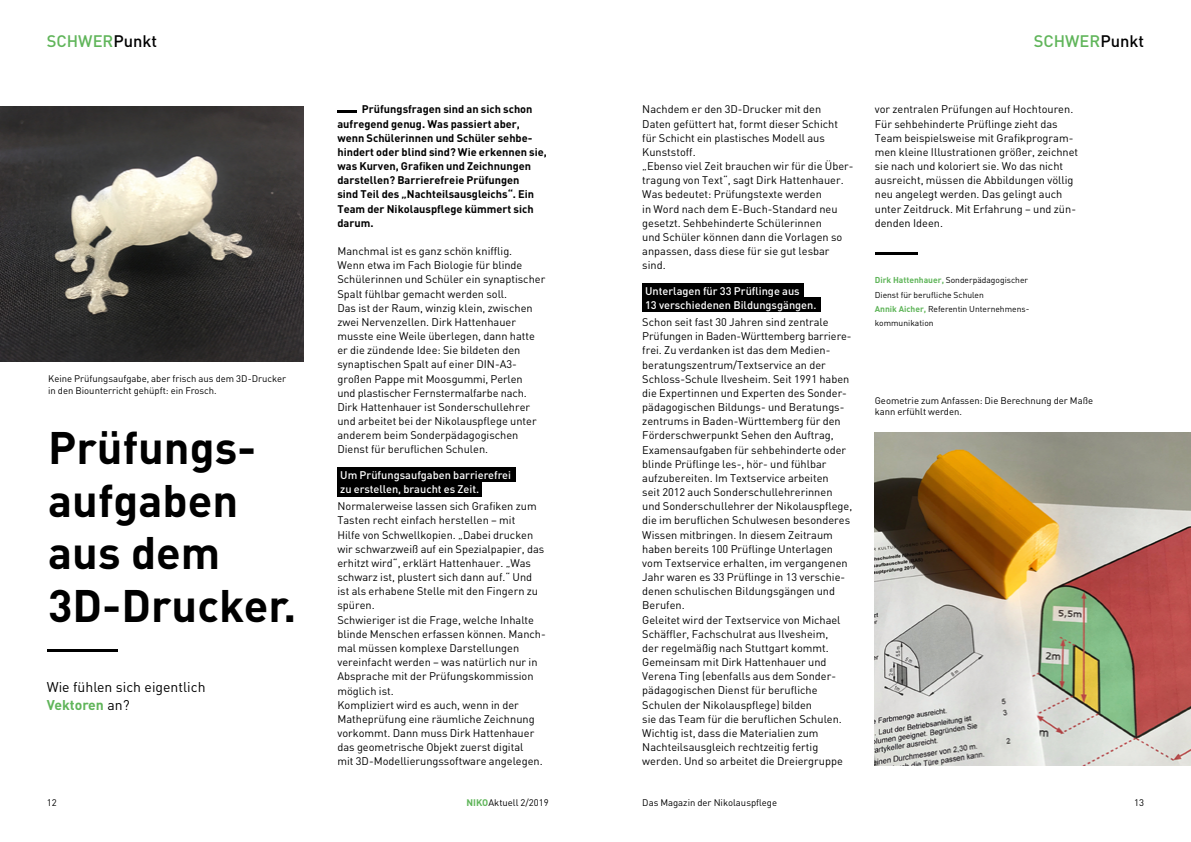
<style>
.page{position:relative;width:1191px;height:842px;background:#fff}
.page>*{position:absolute;margin:0;border:0;box-sizing:border-box;transform-origin:0 0}
.t1{font:700 45px/52.5px "DIN";color:#000}
.t2{font:500 16.5px "DIN";color:#60b55a}
.t3{font:14px/18px "DIN";color:#000}
.t4{font:11px/14.2px "DIN";color:#000}
.t5{font:700 11px/14.2px "DIN";color:#000}
.t6{font:500 11px/14.2px "DIN";color:#fff}
.t7{font:9.5px/11.3px "DIN";color:#000}
.t8{font:8.5px/14.2px "DIN";color:#000}
.s1{color:#000}
.s2{font-weight:700;color:#60b55a}
</style>
<div class="page">
<hr style="left:874px;top:252px;width:43px;height:3px;background:#000">
<div style="left:642px;top:283px;width:162px;height:15px;background:#000"></div>
<div style="left:642px;top:298px;width:179px;height:14px;background:#000"></div>
<hr style="left:337px;top:111px;width:20px;height:2px;background:#000">
<div style="left:337px;top:468px;width:179px;height:14px;background:#000"></div>
<div style="left:337px;top:482px;width:145px;height:14px;background:#000"></div>
<img style="left:874px;top:432px;width:317px;height:333px">
<img style="left:0;top:106px;width:303px;height:255px">
<hr style="left:47px;top:649px;width:71px;height:3px;background:#000">
<h2 class="t2" style="left:47px;top:31px;width:112px">SCHWER<span class="s1">Punkt</span></h2>
<h2 class="t2" style="left:1033px;top:31px;width:112px">SCHWER<span class="s1">Punkt</span></h2>
<p class="t7" style="left:48px;top:373px;width:239px">Keine Prüfungsaufgabe, aber frisch aus dem 3D-Drucker in den Biounterricht gehüpft: ein Frosch.</p>
<h1 class="t1" style="left:48px;top:420px;width:250px">Prüfungs&shy;aufgaben aus dem<br>3D-Drucker.</h1>
<p class="t3" style="left:47px;top:677px;width:160px">Wie fühlen sich eigentlich<br><span class="s2">Vektoren</span> an?</p>
<p class="t5" style="left:337px;top:102px;width:211px;text-indent:25px">Prüfungsfragen sind an sich schon aufregend genug. Was passiert aber, wenn Schülerinnen und Schüler sehbe&shy;hindert oder blind sind? Wie erkennen sie, was Kurven, Grafiken und Zeichnungen darstellen? Barrierefreie Prüfungen<br>sind Teil des „Nachteilsausgleichs“. Ein Team der Nikolauspflege kümmert sich darum.</p>
<p class="t4" style="left:337px;top:244px;width:209px">Manchmal ist es ganz schön knifflig.<br>Wenn etwa im Fach Biologie für blinde Schülerinnen und Schüler ein synaptischer Spalt fühlbar gemacht werden soll.<br>Das ist der Raum, winzig klein, zwischen zwei Nervenzellen. Dirk Hattenhauer musste eine Weile überlegen, dann hatte er die zündende Idee: Sie bildeten den synaptischen Spalt auf einer DIN-A3- großen Pappe mit Moosgummi, Perlen<br>und plastischer Fernstermalfarbe nach.<br>Dirk Hattenhauer ist Sonderschullehrer und arbeitet bei der Nikolauspflege unter anderem beim Sonderpädagogischen Dienst für beruflichen Schulen.</p>
<p class="t6" style="left:340px;top:467px;width:172px">Um Prüfungsaufgaben barrierefrei zu erstellen, braucht es Zeit.</p>
<p class="t4" style="left:337px;top:499px;width:210px">Normalerweise lassen sich Grafiken zum Tasten recht einfach herstellen – mit<br>Hilfe von Schwellkopien. „Dabei drucken wir schwarzweiß auf ein Spezialpapier, das erhitzt wird“, erklärt Hattenhauer. „Was schwarz ist, plustert sich dann auf.“ Und ist als erhabene Stelle mit den Fingern zu spüren.<br>Schwieriger ist die Frage, welche Inhalte blinde Menschen erfassen können. Manch&shy;mal müssen komplexe Darstellungen vereinfacht werden – was natürlich nur in Absprache mit der Prüfungskommission möglich ist.<br>Kompliziert wird es auch, wenn in der Matheprüfung eine räumliche Zeichnung vorkommt. Dann muss Dirk Hattenhauer das geometrische Objekt zuerst digital<br>mit 3D-Modellierungssoftware angelegen.</p>
<p class="t4" style="left:642px;top:102px;width:213px">Nachdem er den 3D-Drucker mit den<br>Daten gefüttert hat, formt dieser Schicht für Schicht ein plastisches Modell aus Kunststoff.<br>„Ebenso viel Zeit brauchen wir für die Über&shy;tragung von Text“, sagt Dirk Hattenhauer.<br>Was bedeutet: Prüfungstexte werden<br>in Word nach dem E-Buch-Standard neu gesetzt. Sehbehinderte Schülerinnen<br>und Schüler können dann die Vorlagen so anpassen, dass diese für sie gut lesbar sind.</p>
<p class="t6" style="left:645px;top:283px;width:173px">Unterlagen für 33 Prüflinge aus<br>13 verschiedenen Bildungsgängen.</p>
<p class="t4" style="left:642px;top:315px;width:212px">Schon seit fast 30 Jahren sind zentrale Prüfungen in Baden-Württemberg barriere&shy;frei. Zu verdanken ist das dem Medien&shy;beratungszentrum/Textservice an der Schloss-Schule Ilvesheim. Seit 1991 haben die Expertinnen und Experten des Sonder&shy;pädagogischen Bildungs- und Beratungs&shy;zentrums in Baden-Württemberg für den Förderschwerpunkt Sehen den Auftrag, Examensaufgaben für sehbehinderte oder blinde Prüflinge les-, hör- und fühlbar aufzubereiten. Im Textservice arbeiten<br>seit 2012 auch Sonderschullehrerinnen und Sonderschullehrer der Nikolauspflege, die im beruflichen Schulwesen besonderes Wissen mitbringen. In diesem Zeitraum haben bereits 100 Prüflinge Unterlagen vom Textservice erhalten, im vergangenen Jahr waren es 33 Prüflinge in 13 verschie&shy;denen schulischen Bildungsgängen und Berufen.<br>Geleitet wird der Textservice von Michael Schäffler, Fachschulrat aus Ilvesheim,<br>der regelmäßig nach Stuttgart kommt.<br>Gemeinsam mit Dirk Hattenhauer und Verena Ting (ebenfalls aus dem Sonder&shy;pädagogischen Dienst für berufliche Schulen der Nikolauspflege) bilden<br>sie das Team für die beruflichen Schulen.<br>Wichtig ist, dass die Materialien zum Nachteilsausgleich rechtzeitig fertig werden. Und so arbeitet die Dreiergruppe</p>
<p class="t4" style="left:874px;top:102px;width:205px">vor zentralen Prüfungen auf Hochtouren.<br>Für sehbehinderte Prüflinge zieht das Team beispielsweise mit Grafikprogram&shy;men kleine Illustrationen größer, zeichnet sie nach und koloriert sie. Wo das nicht ausreicht, müssen die Abbildungen völlig neu angelegt werden. Das gelingt auch unter Zeitdruck. Mit Erfahrung – und zün&shy;denden Ideen.</p>
<p class="t8" style="left:874px;top:273px;width:156px"><span class="s2">Dirk Hattenhauer,</span> Sonderpädagogischer<br>Dienst für berufliche Schulen<br><span class="s2">Annik Aicher,</span> Referentin Unternehmens&shy;kommunikation</p>
<p class="t7" style="left:874px;top:394px;width:220px">Geometrie zum Anfassen: Die Berechnung der Maße kann erfühlt werden.</p>
<p class="t7" style="left:47px;top:797px;width:11px">12</p>
<p class="t7" style="left:466px;top:797px;width:84px"><span class="s2">NIKO</span>Aktuell 2/2019</p>
<p class="t7" style="left:642px;top:797px;width:136px">Das Magazin der Nikolauspflege</p>
<p class="t7" style="left:1134px;top:797px;width:11px">13</p>
</div>
